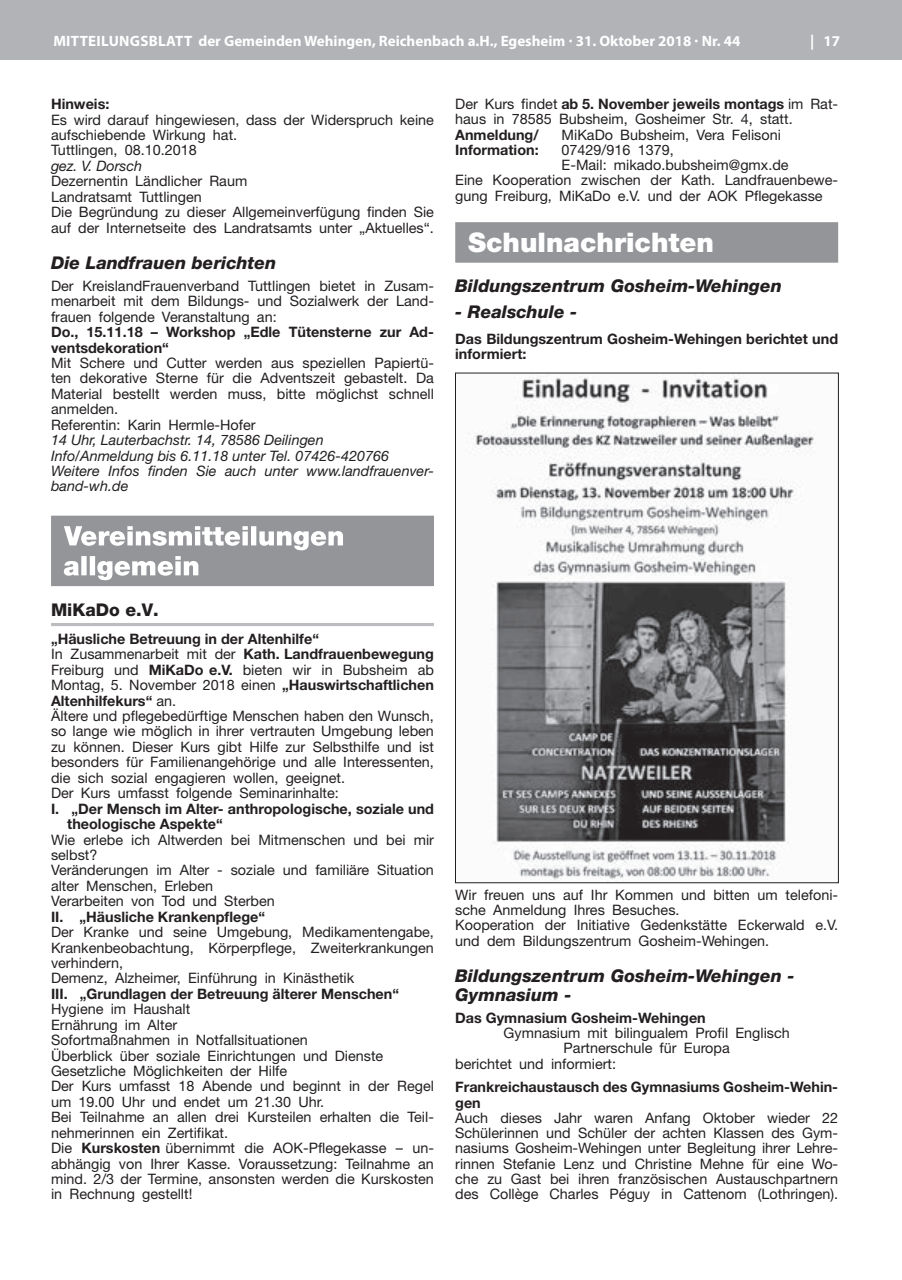
<style>
.page{position:relative;width:902px;height:1280px;background:#fff}
.page>*{position:absolute;margin:0;border:0;box-sizing:border-box;transform-origin:0 0}
.t1{font:900 27px "Helvetica Neue";color:#fff}
.t2{font:italic 800 17.55px/19.2px "Helvetica Neue";color:#231f20}
.t3{font:800 17.55px "Helvetica Neue";color:#231f20}
.t4{font:700 15px "Myriad Pro";color:#fff}
.t5{font:14.4px/15.5px "Helvetica Neue";color:#231f20}
.t6{font:700 14.4px/15.5px "Helvetica Neue";color:#231f20}
.t7{font:italic 14.4px/15.5px "Helvetica Neue";color:#231f20}
.s1{font-weight:700}
</style>
<div class="page">
<div style="left:0;top:0;width:901px;height:60px;background:#b2b3b7"></div>
<hr style="left:51px;top:623px;width:383px;height:3px;background:#bcbdc0">
<svg style="left:51px;top:516px;width:383px;height:70px;background:#a3a5a8"></svg>
<div style="left:455px;top:222px;width:383px;height:41px;background:#939598"></div>
<img style="left:467px;top:375px;width:348px;height:505px">
<p class="t4" style="left:53px;top:31px;width:688px">MITTEILUNGSBLATT der Gemeinden Wehingen, Reichenbach a.H., Egesheim · 31. Oktober 2018 · Nr. 44</p>
<p class="t4" style="left:810px;top:31px;width:31px">| 17</p>
<p class="t6" style="left:51px;top:96px;width:60px">Hinweis:</p>
<p class="t5" style="left:51px;top:112px;width:384px">Es wird darauf hingewiesen, dass der Widerspruch keine aufschiebende Wirkung hat.<br>Tuttlingen, 08.10.2018</p>
<p class="t7" style="left:51px;top:158px;width:93px">gez. V. Dorsch</p>
<p class="t5" style="left:51px;top:173px;width:384px">Dezernentin Ländlicher Raum<br>Landratsamt Tuttlingen<br>Die Begründung zu dieser Allgemeinverfügung finden Sie auf der Internetseite des Landratsamts unter „Aktuelles“.</p>
<p class="t2" style="left:51px;top:253px;width:227px">Die Landfrauen berichten</p>
<p class="t5" style="left:51px;top:278px;width:384px;text-align:justify">Der KreislandFrauenverband Tuttlingen bietet in Zusam&shy;menarbeit mit dem Bildungs- und Sozialwerk der Land&shy;frauen folgende Veranstaltung an:</p>
<p class="t6" style="left:51px;top:324px;width:384px">Do., 15.11.18 – Workshop „Edle Tütensterne zur Ad&shy;ventsdekoration“</p>
<p class="t5" style="left:51px;top:355px;width:384px">Mit Schere und Cutter werden aus speziellen Papiertü&shy;ten dekorative Sterne für die Adventszeit gebastelt. Da Material bestellt werden muss, bitte möglichst schnell anmelden.<br>Referentin: Karin Hermle-Hofer</p>
<p class="t7" style="left:51px;top:432px;width:384px">14 Uhr, Lauterbachstr. 14, 78586 Deilingen<br>Info/Anmeldung bis 6.11.18 unter Tel. 07426-420766<br>Weitere Infos finden Sie auch unter www.landfrauenver&shy;band-wh.de</p>
<p class="t5" style="left:455px;top:96px;width:384px">Der Kurs findet <span class="s1">ab 5. November jeweils montags</span> im Rat&shy;haus in 78585 Bubsheim, Gosheimer Str. 4, statt.</p>
<p class="t6" style="left:455px;top:126px;width:85px">Anmeldung/</p>
<p class="t5" style="left:561px;top:127px;width:221px">MiKaDo Bubsheim, Vera Felisoni</p>
<p class="t6" style="left:455px;top:142px;width:85px">Information:</p>
<p class="t5" style="left:561px;top:142px;width:114px">07429/916 1379,</p>
<p class="t5" style="left:561px;top:157px;width:228px">E-Mail: mikado.bubsheim@gmx.de</p>
<p class="t5" style="left:455px;top:172px;width:384px">Eine Kooperation zwischen der Kath. Landfrauenbewe-</p>
<p class="t5" style="left:455px;top:188px;width:369px">gung Freiburg, MiKaDo e.V. und der AOK Pflegekasse</p>
<h1 class="t1" style="left:468px;top:226px;width:247px">Schulnachrichten</h1>
<p class="t2" style="left:455px;top:276px;width:328px">Bildungszentrum Gosheim-Wehingen</p>
<p class="t2" style="left:455px;top:302px;width:124px">- Realschule -</p>
<p class="t6" style="left:455px;top:331px;width:384px">Das Bildungszentrum Gosheim-Wehingen berichtet und informiert:</p>
<p class="t3" style="left:51px;top:599px;width:109px">MiKaDo e.V.</p>
<p class="t5" style="left:51px;top:631px;width:384px"><span class="s1">„Häusliche Betreuung in der Altenhilfe“<br></span>In Zusammenarbeit mit der <span class="s1">Kath. Landfrauenbewegung </span>Freiburg und <span class="s1">MiKaDo e.V.</span> bieten wir in Bubsheim ab Montag, 5. November 2018 einen <span class="s1">„Hauswirtschaftlichen Altenhilfekurs“</span> an.<br>Ältere und pflegebedürftige Menschen haben den Wunsch, so lange wie möglich in ihrer vertrauten Umgebung leben zu können. Dieser Kurs gibt Hilfe zur Selbsthilfe und ist besonders für Familienangehörige und alle Interessenten, die sich sozial engagieren wollen, geeignet.<br>Der Kurs umfasst folgende Seminarinhalte:</p>
<p class="t6" style="left:67px;top:800px;width:368px;text-indent:-16px">I. „Der Mensch im Alter- anthropologische, soziale und theologische Aspekte“</p>
<p class="t5" style="left:51px;top:831px;width:384px">Wie erlebe ich Altwerden bei Mitmenschen und bei mir selbst?<br>Veränderungen im Alter - soziale und familiäre Situation alter Menschen, Erleben<br>Verarbeiten von Tod und Sterben</p>
<p class="t6" style="left:51px;top:908px;width:215px">II. „Häusliche Krankenpflege“</p>
<p class="t5" style="left:51px;top:924px;width:384px">Der Kranke und seine Umgebung, Medikamentengabe, Krankenbeobachtung, Körperpflege, Zweiterkrankungen verhindern,<br>Demenz, Alzheimer, Einführung in Kinästhetik</p>
<p class="t6" style="left:51px;top:985px;width:349px">III. „Grundlagen der Betreuung älterer Menschen“</p>
<p class="t5" style="left:51px;top:1001px;width:384px">Hygiene im Haushalt<br>Ernährung im Alter<br>Sofortmaßnahmen in Notfallsituationen<br>Überblick über soziale Einrichtungen und Dienste Gesetzliche Möglichkeiten der Hilfe<br>Der Kurs umfasst 18 Abende und beginnt in der Regel um 19.00 Uhr und endet um 21.30 Uhr.<br>Bei Teilnahme an allen drei Kursteilen erhalten die Teil&shy;nehmerinnen ein Zertifikat.<br>Die <span class="s1">Kurskosten</span> übernimmt die AOK-Pflegekasse – un&shy;abhängig von Ihrer Kasse. Voraussetzung: Teilnahme an mind. 2/3 der Termine, ansonsten werden die Kurskosten in Rechnung gestellt!</p>
<p class="t5" style="left:455px;top:887px;width:384px">Wir freuen uns auf Ihr Kommen und bitten um telefoni&shy;sche Anmeldung Ihres Besuches.<br>Kooperation der Initiative Gedenkstätte Eckerwald e.V. und dem Bildungszentrum Gosheim-Wehingen.</p>
<p class="t2" style="left:455px;top:966px;width:341px">Bildungszentrum Gosheim-Wehingen -<br>Gymnasium -</p>
<p class="t6" style="left:455px;top:1010px;width:252px">Das Gymnasium Gosheim-Wehingen</p>
<p class="t5" style="left:503px;top:1025px;width:288px">Gymnasium mit bilingualem Profil Englisch</p>
<p class="t5" style="left:563px;top:1040px;width:168px">Partnerschule für Europa</p>
<p class="t5" style="left:455px;top:1055px;width:162px">berichtet und informiert:</p>
<p class="t6" style="left:455px;top:1079px;width:384px">Frankreichaustausch des Gymnasiums Gosheim-Wehin&shy;gen</p>
<p class="t5" style="left:455px;top:1110px;width:384px;text-align:justify">Auch dieses Jahr waren Anfang Oktober wieder 22<br>Schülerinnen und Schüler der achten Klassen des Gym&shy;nasiums Gosheim-Wehingen unter Begleitung ihrer Lehre&shy;rinnen Stefanie Lenz und Christine Mehne für eine Wo&shy;che zu Gast bei ihren französischen Austauschpartnern des Collège Charles Péguy in Cattenom (Lothringen).</p>
</div>
